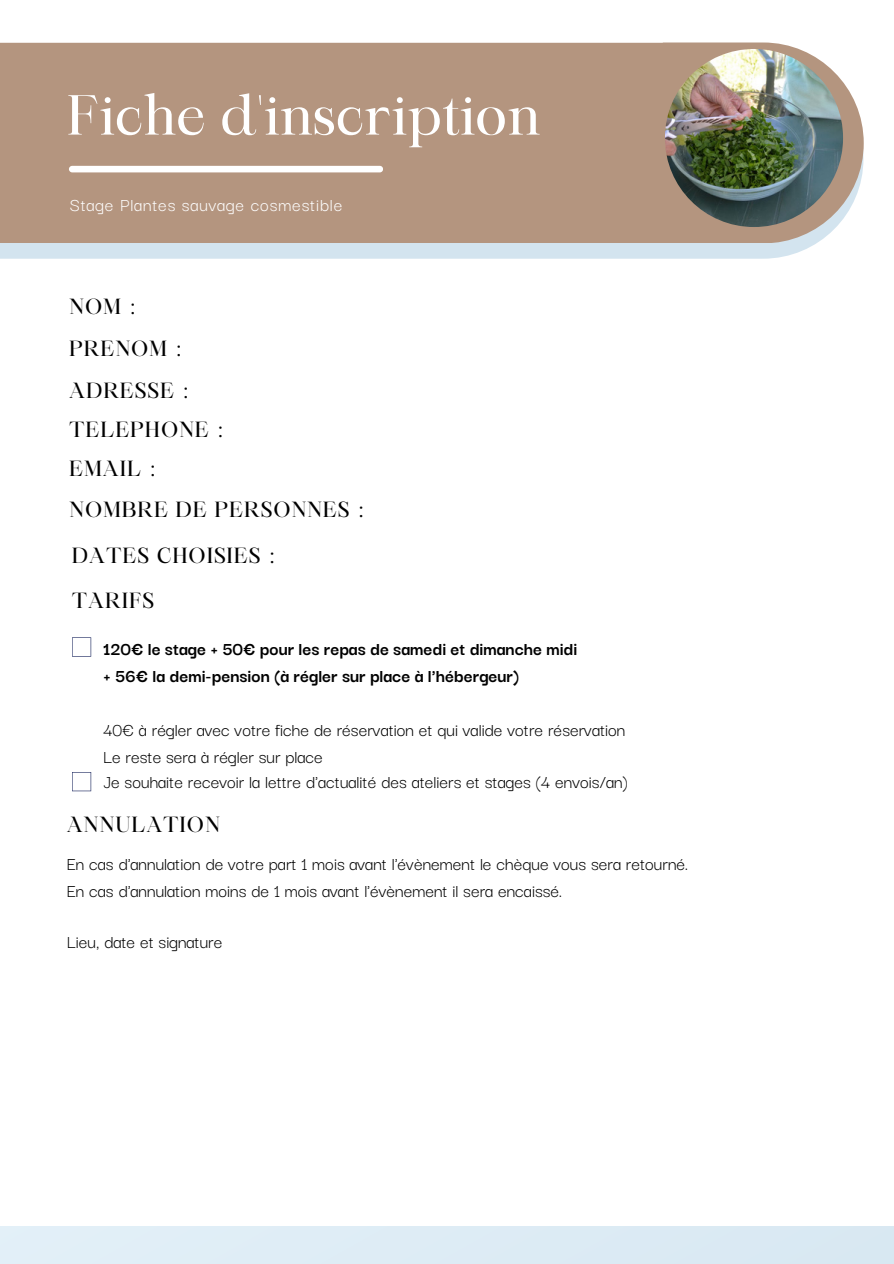
<style>
.page{position:relative;width:894px;height:1264px;background:#fff}
.page>*{position:absolute;margin:0;border:0;box-sizing:border-box;transform-origin:0 0}
.t1{font:54px "Maharlika";color:#fff}
.t2{font:21px "Maharlika";letter-spacing:.04em;color:#000}
.t3{font:19.5px "Darker Grotesque";color:#000}
.t4{font:700 19.5px/27px "Darker Grotesque";color:#000}
.t5{font:19.5px "Darker Grotesque";letter-spacing:.04em;color:#fff}
</style>
<div class="page">
<div style="left:0;top:58px;width:863px;height:200px;background:#d3e4ef"></div>
<div style="left:0;top:42px;width:863px;height:201px;background:#b4957f"></div>
<img style="left:664px;top:49px;width:178px;height:178px;border-radius:50%">
<div style="left:0;top:1226px;width:893px;height:37px;background:#ddecf5"></div>
<div style="left:69px;top:166px;width:314px;height:6px;background:#fff;border-radius:3px"></div>
<svg style="left:72px;top:637px;width:19px;height:19px"></svg>
<svg style="left:72px;top:772px;width:19px;height:19px"></svg>
<h1 class="t1" style="left:67px;top:93px;width:475px">Fiche d'inscription</h1>
<p class="t5" style="left:70px;top:190px;width:274px">Stage Plantes sauvage cosmestible</p>
<h2 class="t2" style="left:69px;top:298px;width:67px">NOM :</h2>
<h2 class="t2" style="left:69px;top:339px;width:113px">PRENOM :</h2>
<h2 class="t2" style="left:69px;top:381px;width:119px">ADRESSE :</h2>
<h2 class="t2" style="left:69px;top:421px;width:154px">TELEPHONE :</h2>
<h2 class="t2" style="left:69px;top:459px;width:87px">EMAIL :</h2>
<h2 class="t2" style="left:69px;top:501px;width:295px">NOMBRE DE PERSONNES :</h2>
<p class="t2" style="left:72px;top:546px;width:203px">DATES CHOISIES :</p>
<h2 class="t2" style="left:72px;top:591px;width:84px">TARIFS</h2>
<h2 class="t4" style="left:103px;top:633px;width:475px">120€ le stage + 50€ pour les repas de samedi et dimanche midi + 56€ la demi-pension (à régler sur place à l'hébergeur)</h2>
<p class="t3" style="left:103px;top:715px;width:523px">40€ à régler avec votre fiche de réservation et qui valide votre réservation</p>
<p class="t3" style="left:103px;top:742px;width:221px">Le reste sera à régler sur place</p>
<p class="t3" style="left:103px;top:767px;width:526px">Je souhaite recevoir la lettre d'actualité des ateliers et stages (4 envois/an)</p>
<h2 class="t2" style="left:67px;top:815px;width:155px">ANNULATION</h2>
<p class="t3" style="left:67px;top:849px;width:623px">En cas d'annulation de votre part 1 mois avant l'évènement le chèque vous sera retourné.</p>
<p class="t3" style="left:67px;top:876px;width:497px">En cas d'annulation moins de 1 mois avant l'évènement il sera encaissé.</p>
<h3 class="t3" style="left:67px;top:927px;width:157px">Lieu, date et signature</h3>
</div>
